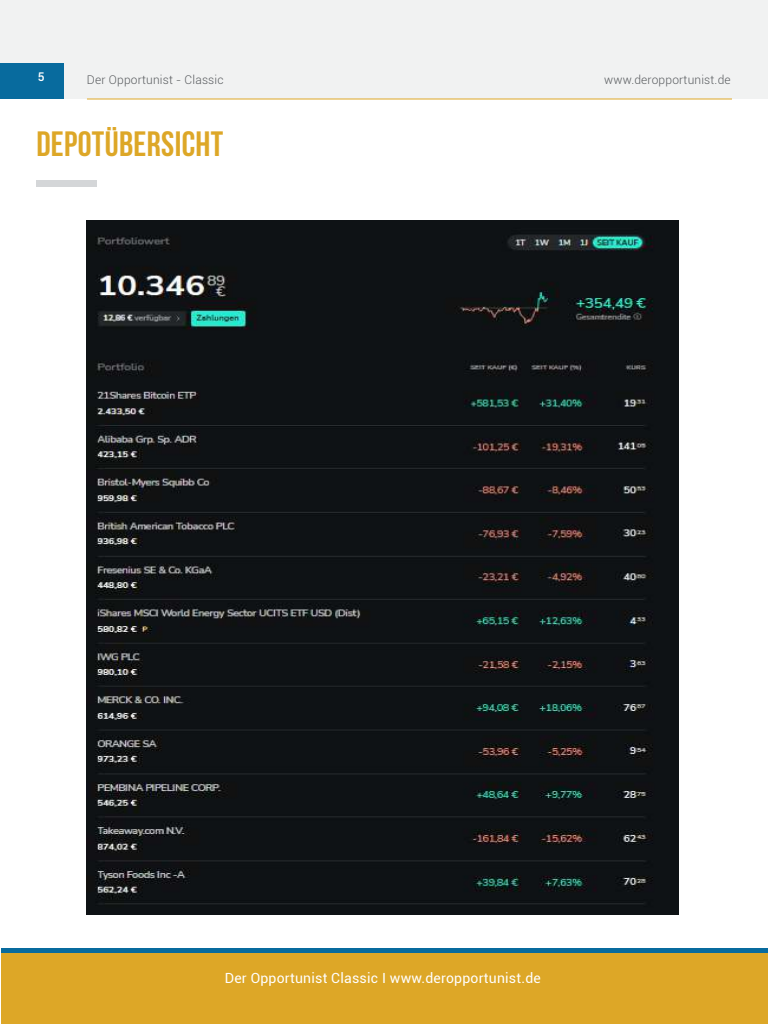
<style>
.page{position:relative;width:768px;height:1024px;background:#fff}
.page>*{position:absolute;margin:0;border:0;box-sizing:border-box;transform-origin:0 0}
.t1{font:700 35px "Bebas Neue";letter-spacing:.01em;color:#dda727}
.t2{font:14px "Roboto";letter-spacing:.015em;color:#fff}
.t3{font:300 12px "Roboto";letter-spacing:.015em;color:#595c5f}
.t4{font:500 12px "Roboto";color:#fff}
</style>
<div class="page">
<div style="left:1px;top:1px;width:767px;height:98px;background:#f1f2f2"></div>
<div style="left:1px;top:64px;width:63px;height:35px;background:#086b9e"></div>
<hr style="left:87px;top:99px;width:645px;height:1px;background:#dda727">
<div style="left:1px;top:952px;width:767px;height:72px;background:#dda727"></div>
<hr style="left:1px;top:948px;width:767px;height:4px;background:#086b9e">
<div style="left:36px;top:180px;width:60px;height:7px;background:#d4d6d8"></div>
<img style="left:87px;top:220px;width:592px;height:695px">
<p class="t4" style="left:38px;top:70px;width:8px">5</p>
<p class="t3" style="left:87px;top:75px;width:138px">Der Opportunist - Classic</p>
<p class="t3" style="left:604px;top:75px;width:128px">www.deropportunist.de</p>
<h1 class="t1" style="left:36px;top:123px;width:188px">DEPOTÜBERSICHT</h1>
<p class="t2" style="left:225px;top:972px;width:318px">Der Opportunist Classic I www.deropportunist.de</p>
</div>
